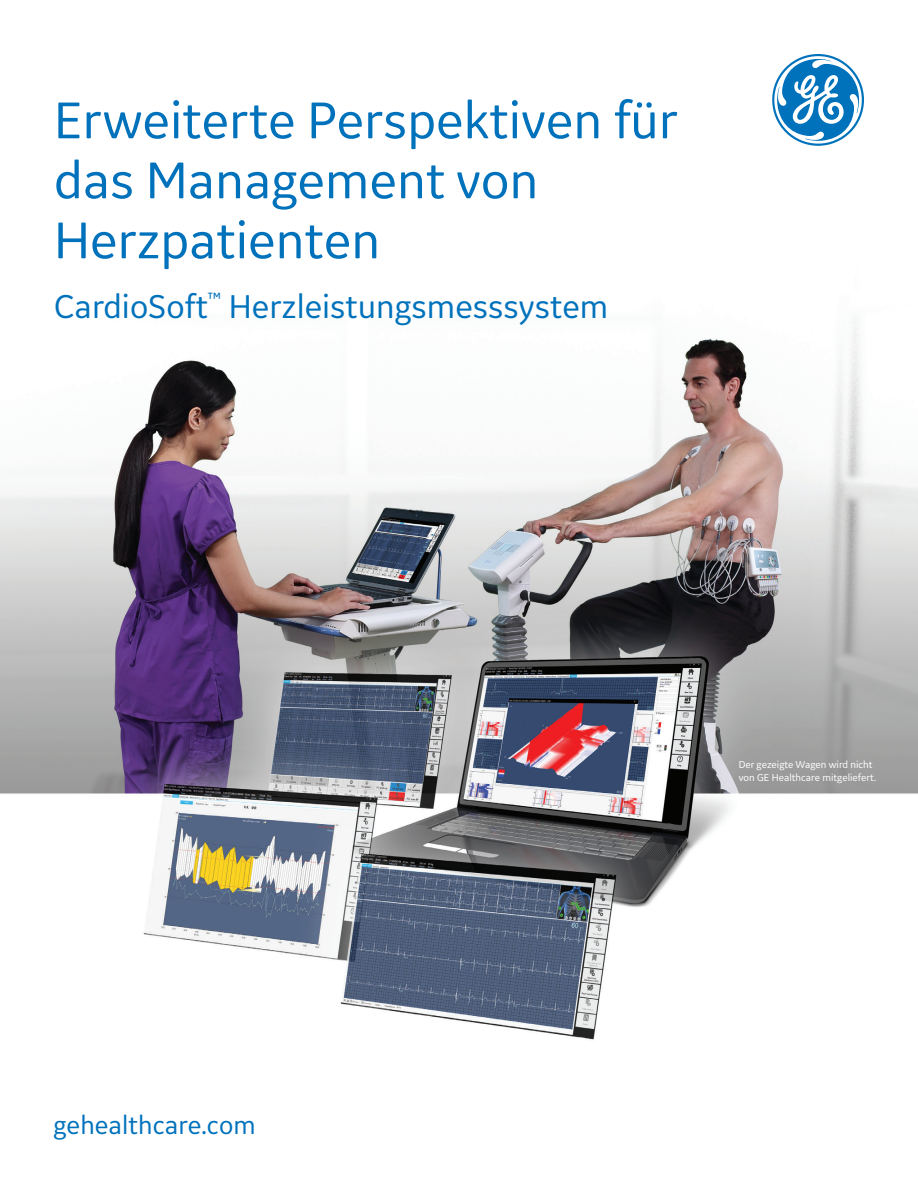
<style>
.page{position:relative;width:918px;height:1188px;background:#fff}
.page>*{position:absolute;margin:0;border:0;box-sizing:border-box;transform-origin:0 0}
._45pt_45-headline{font:54px/60px "GE Inspira Sans";color:#0072bc}
._22pt_25-subhead{font:34.5px "GE Inspira Sans";color:#0072bc}
._18pt_22_cover_URL{font:27px "GE Inspira Sans";color:#0072bc}
._7_5pt_11-collateral{font:10.5px/13.5px "GE Inspira Sans";color:#fff}
</style>
<div class="page">
<img style="left:0;top:317px;width:918px;height:723px">
<svg style="left:772px;top:54px;width:92px;height:92px"></svg>
<p class="_45pt_45-headline" style="left:54px;top:89px;width:625px">Erweiterte Perspektiven für</p>
<p class="_45pt_45-headline" style="left:54px;top:149px;width:486px">das Management von<br>Herzpatienten</p>
<p class="_22pt_25-subhead" style="left:54px;top:285px;width:556px">CardioSoft<sup>™</sup> Herzleistungsmesssystem</p>
<p class="_18pt_22_cover_URL" style="left:54px;top:1108px;width:204px">gehealthcare.com</p>
<p class="_7_5pt_11-collateral" style="left:739px;top:757px;width:139px">Der gezeigte Wagen wird nicht von GE Healthcare mitgeliefert.</p>
</div>
